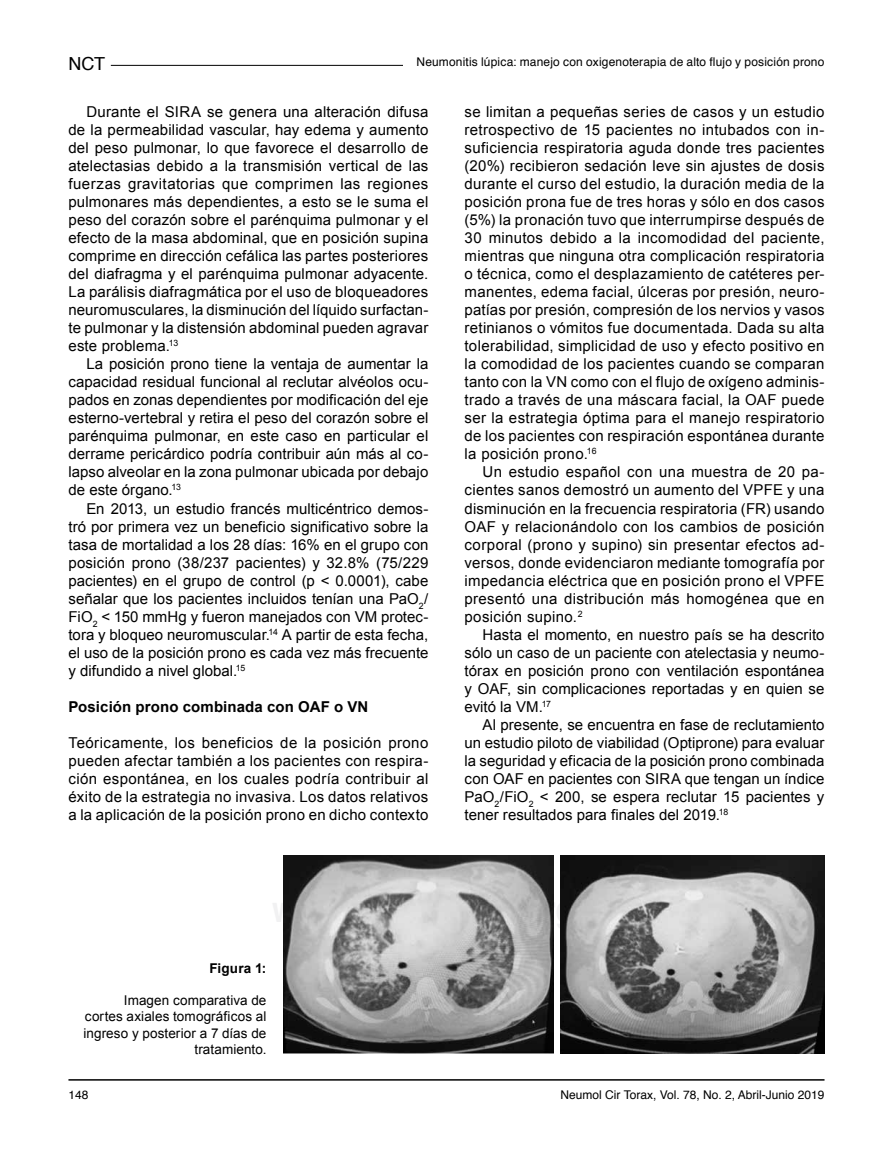
<style>
.page{position:relative;width:893px;height:1170px;background:#fff}
.page>*{position:absolute;margin:0;border:0;box-sizing:border-box;transform-origin:0 0}
.t1{font:18px "Helvetica";color:#000}
.t2{font:15px/18px "Arial";letter-spacing:.01em;color:#000;text-align:justify}
.t3{font:700 15px "Arial";letter-spacing:.01em;color:#000}
.t4{font:13.5px/16.2px "Arial";letter-spacing:.01em;color:#000;text-align:right}
.t5{font:700 13.5px "Arial";letter-spacing:.01em;color:#000}
.t6{font:12px "Helvetica";letter-spacing:.01em;color:#000}
</style>
<div class="page">
<hr style="left:68px;top:1078px;width:756px;height:2px;background:#000">
<hr style="left:111px;top:65px;width:692px;height:1px;background:#000">
<div style="left:403px;top:57px;width:421px;height:9px;background:#fff"></div>
<img style="left:284px;top:855px;width:269px;height:198px">
<img style="left:560px;top:855px;width:264px;height:198px">
<p class="t1" style="left:68px;top:50px;width:38px">NCT</p>
<p class="t6" style="left:417px;top:52px;width:409px">Neumonitis lúpica: manejo con oxigenoterapia de alto flujo y posición prono</p>
<p class="t2" style="left:68px;top:103px;width:361px;text-indent:18px">Durante el SIRA se genera una alteración difusa de la permeabilidad vascular, hay edema y aumento del peso pulmonar, lo que favorece el desarrollo de atelectasias debido a la transmisión vertical de las fuerzas gravitatorias que comprimen las regiones pulmonares más dependientes, a esto se le suma el peso del corazón sobre el parénquima pulmonar y el efecto de la masa abdominal, que en posición supina comprime en dirección cefálica las partes posteriores del diafragma y el parénquima pulmonar adyacente.<br>La parálisis diafragmática por el uso de bloqueadores neuromusculares, la disminución del líquido surfactan&shy;te pulmonar y la distensión abdominal pueden agravar este problema.<sup>13</sup></p>
<p class="t2" style="left:68px;top:355px;width:361px;text-indent:18px">La posición prono tiene la ventaja de aumentar la capacidad residual funcional al reclutar alvéolos ocu&shy;pados en zonas dependientes por modificación del eje esterno-vertebral y retira el peso del corazón sobre el parénquima pulmonar, en este caso en particular el derrame pericárdico podría contribuir aún más al co&shy;lapso alveolar en la zona pulmonar ubicada por debajo de este órgano.<sup>13</sup></p>
<p class="t2" style="left:68px;top:499px;width:361px;text-indent:18px">En 2013, un estudio francés multicéntrico demos&shy;tró por primera vez un beneficio significativo sobre la tasa de mortalidad a los 28 días: 16% en el grupo con posición prono (38/237 pacientes) y 32.8% (75/229 pacientes) en el grupo de control (p &lt; 0.0001), cabe señalar que los pacientes incluidos tenían una PaO<sub>2</sub>/ FiO<sub>2</sub> &lt; 150 mmHg y fueron manejados con VM protec&shy;tora y bloqueo neuromuscular.<sup>14</sup> A partir de esta fecha, el uso de la posición prono es cada vez más frecuente y difundido a nivel global.<sup>15</sup></p>
<p class="t3" style="left:68px;top:695px;width:301px">Posición prono combinada con OAF o VN</p>
<p class="t2" style="left:68px;top:733px;width:361px">Teóricamente, los beneficios de la posición prono pueden afectar también a los pacientes con respira&shy;ción espontánea, en los cuales podría contribuir al éxito de la estrategia no invasiva. Los datos relativos a la aplicación de la posición prono en dicho contexto</p>
<p class="t2" style="left:465px;top:103px;width:361px">se limitan a pequeñas series de casos y un estudio retrospectivo de 15 pacientes no intubados con in&shy;suficiencia respiratoria aguda donde tres pacientes (20%) recibieron sedación leve sin ajustes de dosis durante el curso del estudio, la duración media de la posición prona fue de tres horas y sólo en dos casos (5%) la pronación tuvo que interrumpirse después de 30 minutos debido a la incomodidad del paciente, mientras que ninguna otra complicación respiratoria o técnica, como el desplazamiento de catéteres per&shy;manentes, edema facial, úlceras por presión, neuro&shy;patías por presión, compresión de los nervios y vasos retinianos o vómitos fue documentada. Dada su alta tolerabilidad, simplicidad de uso y efecto positivo en la comodidad de los pacientes cuando se comparan tanto con la VN como con el flujo de oxígeno adminis&shy;trado a través de una máscara facial, la OAF puede ser la estrategia óptima para el manejo respiratorio de los pacientes con respiración espontánea durante la posición prono.<sup>16</sup></p>
<p class="t2" style="left:465px;top:463px;width:361px;text-indent:18px">Un estudio español con una muestra de 20 pa&shy;cientes sanos demostró un aumento del VPFE y una disminución en la frecuencia respiratoria (FR) usando OAF y relacionándolo con los cambios de posición corporal (prono y supino) sin presentar efectos ad&shy;versos, donde evidenciaron mediante tomografía por impedancia eléctrica que en posición prono el VPFE presentó una distribución más homogénea que en posición supino.<sup>2</sup></p>
<p class="t2" style="left:465px;top:625px;width:361px;text-indent:18px">Hasta el momento, en nuestro país se ha descrito sólo un caso de un paciente con atelectasia y neumo&shy;tórax en posición prono con ventilación espontánea y OAF, sin complicaciones reportadas y en quien se evitó la VM.<sup>17</sup></p>
<p class="t2" style="left:465px;top:715px;width:361px;text-indent:18px">Al presente, se encuentra en fase de reclutamiento un estudio piloto de viabilidad (Optiprone) para evaluar la seguridad y eficacia de la posición prono combinada con OAF en pacientes con SIRA que tengan un índice PaO<sub>2</sub>/FiO<sub>2</sub> &lt; 200, se espera reclutar 15 pacientes y tener resultados para finales del 2019.<sup>18</sup></p>
<p class="t5" style="left:209px;top:958px;width:59px">Figura 1:</p>
<p class="t4" style="left:83px;top:992px;width:185px">Imagen comparativa de cortes axiales tomográficos al ingreso y posterior a 7 días de tratamiento.</p>
<p class="t6" style="left:68px;top:1085px;width:22px">148</p>
<p class="t6" style="left:561px;top:1085px;width:265px">Neumol Cir Torax, Vol. 78, No. 2, Abril-Junio 2019</p>
</div>
